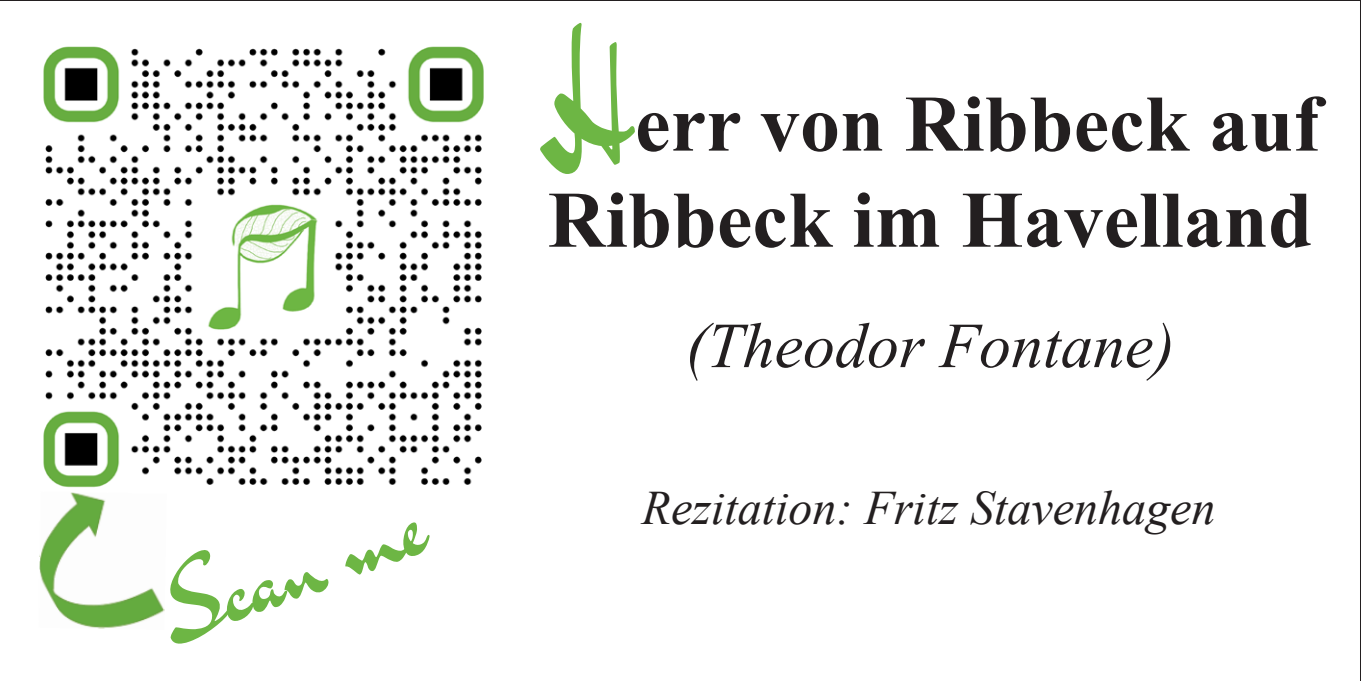
<style>
.page{position:relative;width:1361px;height:681px;background:#fff}
.page>*{position:absolute;margin:0;border:0;box-sizing:border-box;transform-origin:0 0}
.t1{font:96px "Dr Sugiyama";color:#6db644}
.t2{font:700 80px/96px "Times New Roman";color:#231f20}
.t3{font:italic 64px "Times New Roman";color:#231f20}
.t4{font:italic 48px "Times New Roman";color:#231f20}
.s1{font-family:"Dr Sugiyama";font-weight:400;font-size:144px;color:#6db644}
</style>
<div class="page">
<img style="left:43px;top:46px;width:441px;height:442px">
<img style="left:39px;top:492px;width:126px;height:137px">
<p class="t1" style="left:138px;top:549px;width:275px;rotate:-20deg">Scan me</p>
<p class="t2" style="left:540px;top:73px;width:782px"><span class="s1">H</span>err von Ribbeck auf<br>Ribbeck im Havelland</p>
<p class="t3" style="left:685px;top:301px;width:490px">(Theodor Fontane)</p>
<p class="t4" style="left:642px;top:474px;width:575px">Rezitation: Fritz Stavenhagen</p>
</div>
